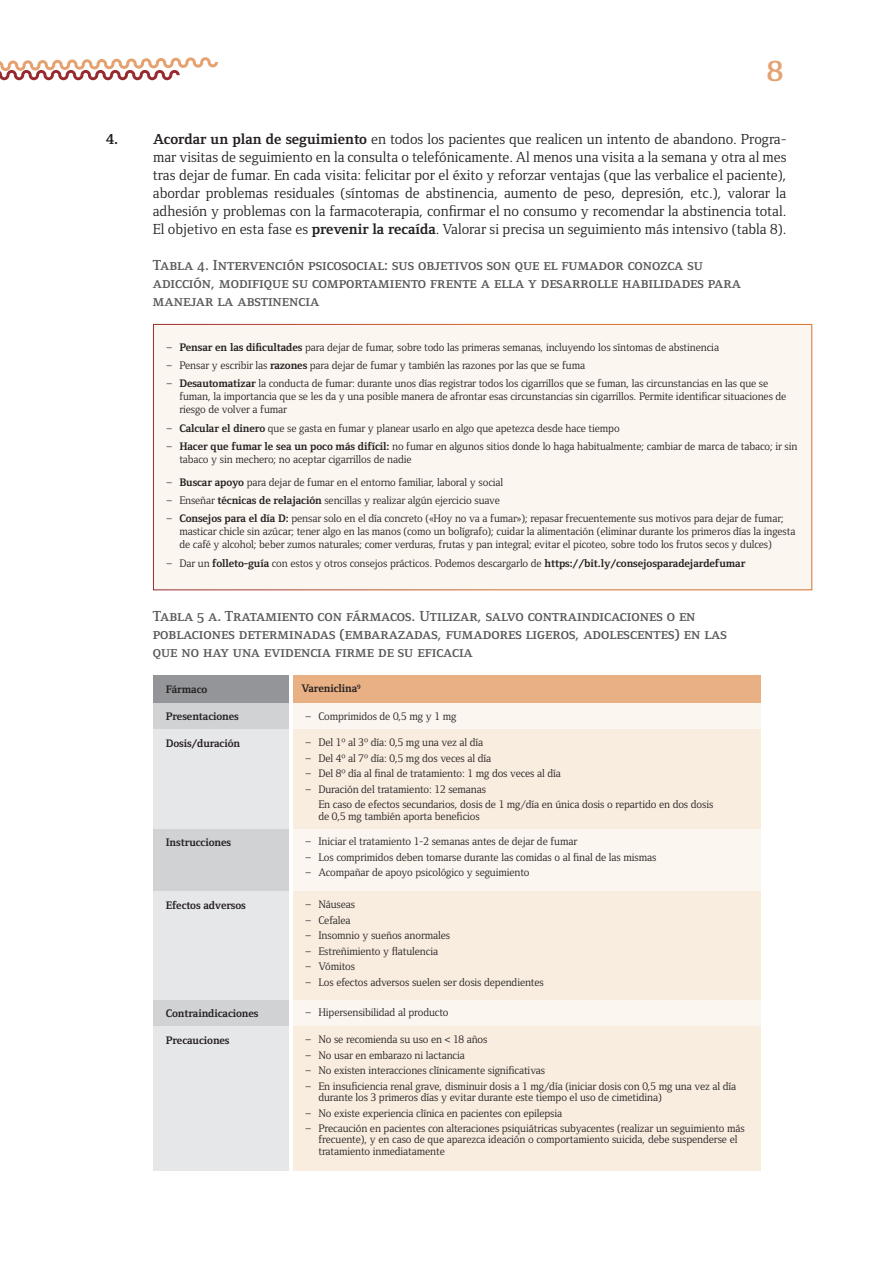
<style>
.page{position:relative;width:893px;height:1263px;background:#fff}
.page>*{position:absolute;margin:0;border:0;box-sizing:border-box;transform-origin:0 0}
.t1{font:700 30px "Foundry Form Serif";color:#e5a270}
.t2{font:15px/18px "Foundry Form Serif";color:#231f20;text-align:justify}
.t3{font:15px/18px "Foundry Form Serif Demi SC";color:#57585a}
.t4{font:11.25px/12.8px "Foundry Form Serif";letter-spacing:-.01em;color:#231f20}
.t5{font:700 11.25px "Foundry Form Serif";letter-spacing:-.01em;color:#231f20}
.s1{font-weight:700}
</style>
<div class="page">
<svg style="left:0;top:57px;width:218px;height:18px"></svg>
<div style="left:153px;top:324px;width:659px;height:266px;background:#fcf6f0"></div>
<div style="left:153px;top:324px;width:659px;height:266px;border:1px solid #fff"></div>
<div style="left:153px;top:702px;width:135px;height:27px;background:#d1d2d4"></div>
<div style="left:153px;top:828px;width:135px;height:64px;background:#d1d2d4"></div>
<div style="left:153px;top:999px;width:135px;height:27px;background:#d1d2d4"></div>
<div style="left:153px;top:729px;width:135px;height:99px;background:#e6e7e9"></div>
<div style="left:153px;top:891px;width:135px;height:108px;background:#e6e7e9"></div>
<div style="left:153px;top:1026px;width:135px;height:144px;background:#e6e7e9"></div>
<div style="left:293px;top:702px;width:467px;height:28px;background:#fcf6f0"></div>
<div style="left:293px;top:828px;width:467px;height:64px;background:#fcf6f0"></div>
<div style="left:293px;top:999px;width:467px;height:27px;background:#fcf6f0"></div>
<div style="left:293px;top:729px;width:467px;height:99px;background:#f9ede0"></div>
<div style="left:293px;top:891px;width:467px;height:108px;background:#f9ede0"></div>
<div style="left:293px;top:1026px;width:467px;height:144px;background:#f9ede0"></div>
<div style="left:153px;top:675px;width:135px;height:27px;background:#939598"></div>
<div style="left:293px;top:675px;width:468px;height:27px;background:#e8b083"></div>
<h1 class="t1" style="left:767px;top:54px;width:17px">8</h1>
<p class="t2" style="left:153px;top:130px;width:635px;text-indent:-47px"><span class="s1">4. Acordar un plan de seguimiento</span> en todos los pacientes que realicen un intento de abandono. Progra&shy;mar visitas de seguimiento en la consulta o telefónicamente. Al menos una visita a la semana y otra al mes tras dejar de fumar. En cada visita: felicitar por el éxito y reforzar ventajas (que las verbalice el paciente), abordar problemas residuales (síntomas de abstinencia, aumento de peso, depresión, etc.), valorar la adhesión y problemas con la farmacoterapia, confirmar el no consumo y recomendar la abstinencia total.<br>El objetivo en esta fase es <span class="s1">prevenir la recaída</span>. Valorar si precisa un seguimiento más intensivo (tabla 8).</p>
<h2 class="t3" style="left:153px;top:256px;width:590px">Tabla 4. Intervención psicosocial: sus objetivos son que el fumador conozca su adicción, modifique su comportamiento frente a ella y desarrolle habilidades para manejar la abstinencia</h2>
<p class="t4" style="left:167px;top:341px;width:554px">– <span class="s1">Pensar en las dificultades</span> para dejar de fumar, sobre todo las primeras semanas, incluyendo los síntomas de abstinencia</p>
<p class="t4" style="left:167px;top:359px;width:420px">– Pensar y escribir las <span class="s1">razones</span> para dejar de fumar y también las razones por las que se fuma</p>
<p class="t4" style="left:179px;top:377px;width:609px;text-indent:-13px">– <span class="s1">Desautomatizar</span> la conducta de fumar: durante unos días registrar todos los cigarrillos que se fuman, las circunstancias en las que se fuman, la importancia que se les da y una posible manera de afrontar esas circunstancias sin cigarrillos. Permite identificar situaciones de riesgo de volver a fumar</p>
<p class="t4" style="left:167px;top:422px;width:455px">– <span class="s1">Calcular el dinero</span> que se gasta en fumar y planear usarlo en algo que apetezca desde hace tiempo</p>
<p class="t4" style="left:179px;top:440px;width:620px;text-indent:-13px">– <span class="s1">Hacer que fumar le sea un poco más difícil:</span> no fumar en algunos sitios donde lo haga habitualmente; cambiar de marca de tabaco; ir sin tabaco y sin mechero; no aceptar cigarrillos de nadie</p>
<p class="t4" style="left:167px;top:476px;width:338px">– <span class="s1">Buscar apoyo</span> para dejar de fumar en el entorno familiar, laboral y social</p>
<p class="t4" style="left:167px;top:494px;width:335px">– Enseñar <span class="s1">técnicas de relajación</span> sencillas y realizar algún ejercicio suave</p>
<p class="t4" style="left:179px;top:512px;width:618px;text-indent:-13px">– <span class="s1">Consejos para el día D:</span> pensar solo en el día concreto («Hoy no va a fumar»); repasar frecuentemente sus motivos para dejar de fumar; masticar chicle sin azúcar; tener algo en las manos (como un bolígrafo); cuidar la alimentación (eliminar durante los primeros días la ingesta de café y alcohol; beber zumos naturales; comer verduras, frutas y pan integral; evitar el picoteo, sobre todo los frutos secos y dulces)</p>
<p class="t4" style="left:167px;top:557px;width:580px">– Dar un <span class="s1">folleto-guía</span> con estos y otros consejos prácticos. Podemos descargarlo de <span class="s1">https://bit.ly/consejosparadejardefumar</span></p>
<h2 class="t3" style="left:153px;top:607px;width:576px">Tabla 5 a. Tratamiento con fármacos. Utilizar, salvo contraindicaciones o en poblaciones determinadas (embarazadas, fumadores ligeros, adolescentes) en las que no hay una evidencia firme de su eficacia</h2>
<p class="t5" style="left:166px;top:683px;width:43px">Fármaco</p>
<p class="t5" style="left:301px;top:682px;width:61px">Vareniclina<sup>9</sup></p>
<p class="t5" style="left:166px;top:710px;width:75px">Presentaciones</p>
<p class="t4" style="left:306px;top:710px;width:152px">– Comprimidos de 0,5 mg y 1 mg</p>
<p class="t5" style="left:166px;top:737px;width:76px">Dosis/duración</p>
<p class="t4" style="left:306px;top:736px;width:179px">– Del 1º al 3º día: 0,5 mg una vez al día</p>
<p class="t4" style="left:306px;top:752px;width:187px">– Del 4º al 7º día: 0,5 mg dos veces al día</p>
<p class="t4" style="left:306px;top:767px;width:257px">– Del 8º día al final de tratamiento: 1 mg dos veces al día</p>
<p class="t4" style="left:318px;top:781px;width:396px;line-height:15.5px;text-indent:-13px">– Duración del tratamiento: 12 semanas<br>En caso de efectos secundarios, dosis de 1 mg/día en única dosis o repartido en dos dosis</p>
<p class="t4" style="left:318px;top:809px;width:163px">de 0,5 mg también aporta beneficios</p>
<p class="t5" style="left:166px;top:836px;width:67px">Instrucciones</p>
<p class="t4" style="left:306px;top:835px;width:273px">– Iniciar el tratamiento 1-2 semanas antes de dejar de fumar</p>
<p class="t4" style="left:306px;top:851px;width:352px">– Los comprimidos deben tomarse durante las comidas o al final de las mismas</p>
<p class="t4" style="left:306px;top:866px;width:225px">– Acompañar de apoyo psicológico y seguimiento</p>
<p class="t5" style="left:166px;top:899px;width:82px">Efectos adversos</p>
<p class="t4" style="left:306px;top:898px;width:51px">– Náuseas</p>
<p class="t4" style="left:306px;top:914px;width:47px">– Cefalea</p>
<p class="t4" style="left:306px;top:929px;width:146px">– Insomnio y sueños anormales</p>
<p class="t4" style="left:306px;top:945px;width:134px">– Estreñimiento y flatulencia</p>
<p class="t4" style="left:306px;top:960px;width:51px">– Vómitos</p>
<p class="t4" style="left:306px;top:976px;width:240px">– Los efectos adversos suelen ser dosis dependientes</p>
<p class="t5" style="left:166px;top:1007px;width:94px">Contraindicaciones</p>
<p class="t4" style="left:306px;top:1006px;width:144px">– Hipersensibilidad al producto</p>
<p class="t5" style="left:166px;top:1034px;width:65px">Precauciones</p>
<p class="t4" style="left:306px;top:1033px;width:183px">– No se recomienda su uso en &lt; 18 años</p>
<p class="t4" style="left:306px;top:1049px;width:161px">– No usar en embarazo ni lactancia</p>
<p class="t4" style="left:306px;top:1064px;width:241px">– No existen interacciones clínicamente significativas</p>
<p class="t4" style="left:318px;top:1080px;width:419px;line-height:11.2px;text-indent:-13px">– En insuficiencia renal grave, disminuir dosis a 1 mg/día (iniciar dosis con 0,5 mg una vez al día durante los 3 primeros días y evitar durante este tiempo el uso de cimetidina)</p>
<p class="t4" style="left:306px;top:1106px;width:258px">– No existe experiencia clínica en pacientes con epilepsia</p>
<p class="t4" style="left:318px;top:1123px;width:428px;line-height:11.2px;text-indent:-13px">– Precaución en pacientes con alteraciones psiquiátricas subyacentes (realizar un seguimiento más frecuente), y en caso de que aparezca ideación o comportamiento suicida, debe suspenderse el tratamiento inmediatamente</p>
</div>
